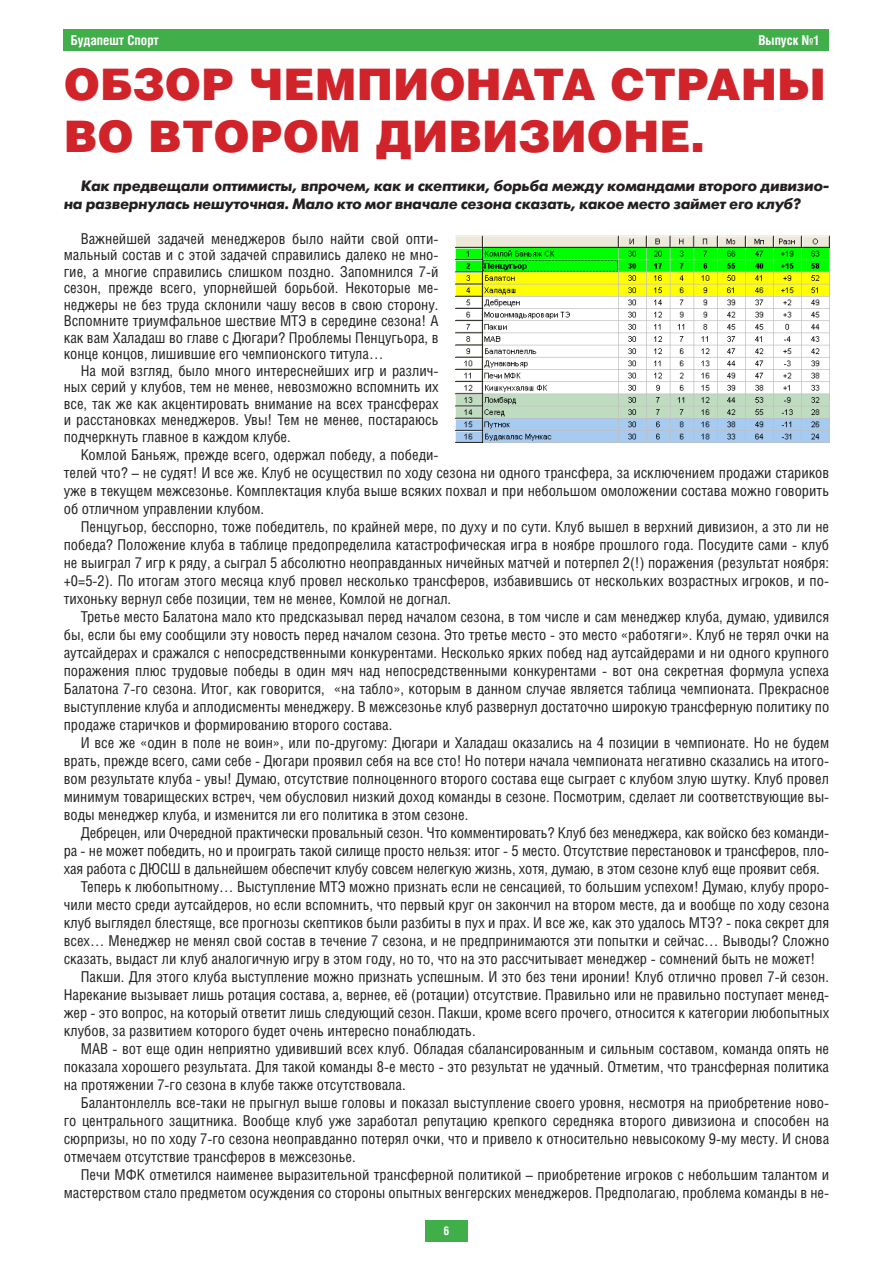
<style>
.page{position:relative;width:893px;height:1263px;background:#fff}
.page>*{position:absolute;margin:0;border:0;box-sizing:border-box;transform-origin:0 0}
.t1{font:900 43.5px "Helios";color:#d1232a}
.t2{font:15px/18px "Helios Cond";color:#231f20;text-align:justify}
.t3{font:italic 700 15px/18px "Futuris C";letter-spacing:-.01em;color:#231f20}
.t4{font:700 13.5px "Helios Cond";color:#fff}
.t5{font:700 12px "Helios Cond";color:#fff}
</style>
<div class="page">
<div style="left:64px;top:30px;width:765px;height:21px;background:#40ae49"></div>
<div style="left:425px;top:1220px;width:43px;height:22px;background:#40ae49"></div>
<img style="left:455px;top:235px;width:374px;height:208px">
<p class="t4" style="left:71px;top:32px;width:90px">Будапешт Спорт</p>
<p class="t4" style="left:758px;top:32px;width:63px">Выпуск №1</p>
<h1 class="t1" style="left:64px;top:56px;width:221px">Обзор чемпионата</h1>
<h1 class="t1" style="left:610px;top:56px;width:68px">стран</h1>
<h1 class="t1" style="left:777px;top:56px;width:50px">ы</h1>
<h1 class="t1" style="left:64px;top:109px;width:120px">во втором</h1>
<h1 class="t1" style="left:376px;top:109px;width:71px">диви</h1>
<h1 class="t1" style="left:518px;top:109px;width:67px">зионе</h1>
<h1 class="t1" style="left:691px;top:109px;width:16px">.</h1>
<p class="t3" style="left:64px;top:178px;width:767px;text-indent:17px">Как предвещали оптимисты, впрочем, как и скептики, борьба между командами второго дивизио&shy;на развернулась нешуточная. Мало кто мог вначале сезона сказать, какое место займет его клуб?</p>
<p class="t2" style="left:64px;top:230px;width:376px;line-height:16.5px;text-indent:17px">Важнейшей задачей менеджеров было найти свой опти&shy;мальный состав и с этой задачей справились далеко не мно&shy;гие, а многие справились слишком поздно. Запомнился 7-й сезон, прежде всего, упорнейшей борьбой. Некоторые ме&shy;неджеры не без труда склонили чашу весов в свою сторону.<br>Вспомните триумфальное шествие МТЭ в середине сезона! А как вам Халадаш во главе с Дюгари? Проблемы Пенцугьора, в конце концов, лишившие его чемпионского титула…</p>
<p class="t2" style="left:64px;top:362px;width:376px;line-height:16.5px;text-indent:17px">На мой взгляд, было много интереснейших игр и различ&shy;ных серий у клубов, тем не менее, невозможно вспомнить их все, так же как акцентировать внимание на всех трансферах и расстановках менеджеров. Увы! Тем не менее, постараюсь подчеркнуть главное в каждом клубе.</p>
<p class="t2" style="left:64px;top:445px;width:767px;text-align:left;text-indent:17px">Комлой Баньяж, прежде всего, одержал победу, а победи-<br>телей что? – не судят! И все же. Клуб не осуществил по ходу сезона ни одного трансфера, за исключением продажи стариков уже в текущем межсезонье. Комплектация клуба выше всяких похвал и при небольшом омоложении состава можно говорить об отличном управлении клубом.</p>
<p class="t2" style="left:64px;top:517px;width:767px;text-indent:17px">Пенцугьор, бесспорно, тоже победитель, по крайней мере, по духу и по сути. Клуб вышел в верхний дивизион, а это ли не победа? Положение клуба в таблице предопределила катастрофическая игра в ноябре прошлого года. Посудите сами - клуб не выиграл 7 игр к ряду, а сыграл 5 абсолютно неоправданных ничейных матчей и потерпел 2(!) поражения (результат ноября: +0=5-2). По итогам этого месяца клуб провел несколько трансферов, избавившись от нескольких возрастных игроков, и по&shy;тихоньку вернул себе позиции, тем не менее, Комлой не догнал.</p>
<p class="t2" style="left:64px;top:607px;width:767px;text-indent:17px">Третье место Балатона мало кто предсказывал перед началом сезона, в том числе и сам менеджер клуба, думаю, удивился бы, если бы ему сообщили эту новость перед началом сезона. Это третье место - это место «работяги». Клуб не терял очки на аутсайдерах и сражался с непосредственными конкурентами. Несколько ярких побед над аутсайдерами и ни одного крупного поражения плюс трудовые победы в один мяч над непосредственными конкурентами - вот она секретная формула успеха Балатона 7-го сезона. Итог, как говорится, «на табло», которым в данном случае является таблица чемпионата. Прекрасное выступление клуба и аплодисменты менеджеру. В межсезонье клуб развернул достаточно широкую трансферную политику по продаже старичков и формированию второго состава.</p>
<p class="t2" style="left:64px;top:733px;width:767px;text-indent:17px">И все же «один в поле не воин», или по-другому: Дюгари и Халадаш оказались на 4 позиции в чемпионате. Но не будем врать, прежде всего, сами себе - Дюгари проявил себя на все сто! Но потери начала чемпионата негативно сказались на итого&shy;вом результате клуба - увы! Думаю, отсутствие полноценного второго состава еще сыграет с клубом злую шутку. Клуб провел минимум товарищеских встреч, чем обусловил низкий доход команды в сезоне. Посмотрим, сделает ли соответствующие вы&shy;воды менеджер клуба, и изменится ли его политика в этом сезоне.</p>
<p class="t2" style="left:81px;top:823px;width:750px">Дебрецен, или Очередной практически провальный сезон. Что комментировать? Клуб без менеджера, как войско без команди-</p>
<p class="t2" style="left:64px;top:841px;width:767px">ра - не может победить, но и проиграть такой силище просто нельзя: итог - 5 место. Отсутствие перестановок и трансферов, пло-</p>
<p class="t2" style="left:64px;top:859px;width:758px">хая работа с ДЮСШ в дальнейшем обеспечит клубу совсем нелегкую жизнь, хотя, думаю, в этом сезоне клуб еще проявит себя.</p>
<p class="t2" style="left:81px;top:877px;width:750px">Теперь к любопытному… Выступление МТЭ можно признать если не сенсацией, то большим успехом! Думаю, клубу проро-</p>
<p class="t2" style="left:64px;top:895px;width:767px">чили место среди аутсайдеров, но если вспомнить, что первый круг он закончил на втором месте, да и вообще по ходу сезона</p>
<p class="t2" style="left:64px;top:913px;width:767px">клуб выглядел блестяще, все прогнозы скептиков были разбиты в пух и прах. И все же, как это удалось МТЭ? - пока секрет для</p>
<p class="t2" style="left:64px;top:931px;width:767px">всех… Менеджер не менял свой состав в течение 7 сезона, и не предпринимаются эти попытки и сейчас… Выводы? Сложно</p>
<p class="t2" style="left:64px;top:949px;width:753px">сказать, выдаст ли клуб аналогичную игру в этом году, но то, что на это рассчитывает менеджер - сомнений быть не может!</p>
<p class="t2" style="left:81px;top:967px;width:750px">Пакши. Для этого клуба выступление можно признать успешным. И это без тени иронии! Клуб отлично провел 7-й сезон.</p>
<p class="t2" style="left:64px;top:985px;width:767px">Нарекание вызывает лишь ротация состава, а, вернее, её (ротации) отсутствие. Правильно или не правильно поступает менед-</p>
<p class="t2" style="left:64px;top:1003px;width:767px">жер - это вопрос, на который ответит лишь следующий сезон. Пакши, кроме всего прочего, относится к категории любопытных</p>
<p class="t2" style="left:64px;top:1021px;width:413px">клубов, за развитием которого будет очень интересно понаблюдать.</p>
<p class="t2" style="left:81px;top:1039px;width:750px">МАВ - вот еще один неприятно удививший всех клуб. Обладая сбалансированным и сильным составом, команда опять не</p>
<p class="t2" style="left:64px;top:1057px;width:767px">показала хорошего результата. Для такой команды 8-е место - это результат не удачный. Отметим, что трансферная политика</p>
<p class="t2" style="left:64px;top:1075px;width:343px">на протяжении 7-го сезона в клубе также отсутствовала.</p>
<p class="t2" style="left:81px;top:1093px;width:750px">Балантонлелль все-таки не прыгнул выше головы и показал выступление своего уровня, несмотря на приобретение ново-</p>
<p class="t2" style="left:64px;top:1111px;width:767px">го центрального защитника. Вообще клуб уже заработал репутацию крепкого середняка второго дивизиона и способен на</p>
<p class="t2" style="left:64px;top:1129px;width:767px">сюрпризы, но по ходу 7-го сезона неоправданно потерял очки, что и привело к относительно невысокому 9-му месту. И снова</p>
<p class="t2" style="left:64px;top:1147px;width:293px">отмечаем отсутствие трансферов в межсезонье.</p>
<p class="t2" style="left:81px;top:1165px;width:750px">Печи МФК отметился наименее выразительной трансферной политикой – приобретение игроков с небольшим талантом и</p>
<p class="t2" style="left:64px;top:1183px;width:767px">мастерством стало предметом осуждения со стороны опытных венгерских менеджеров. Предполагаю, проблема команды в не-</p>
<p class="t5" style="left:443px;top:1224px;width:7px">6</p>
</div>
